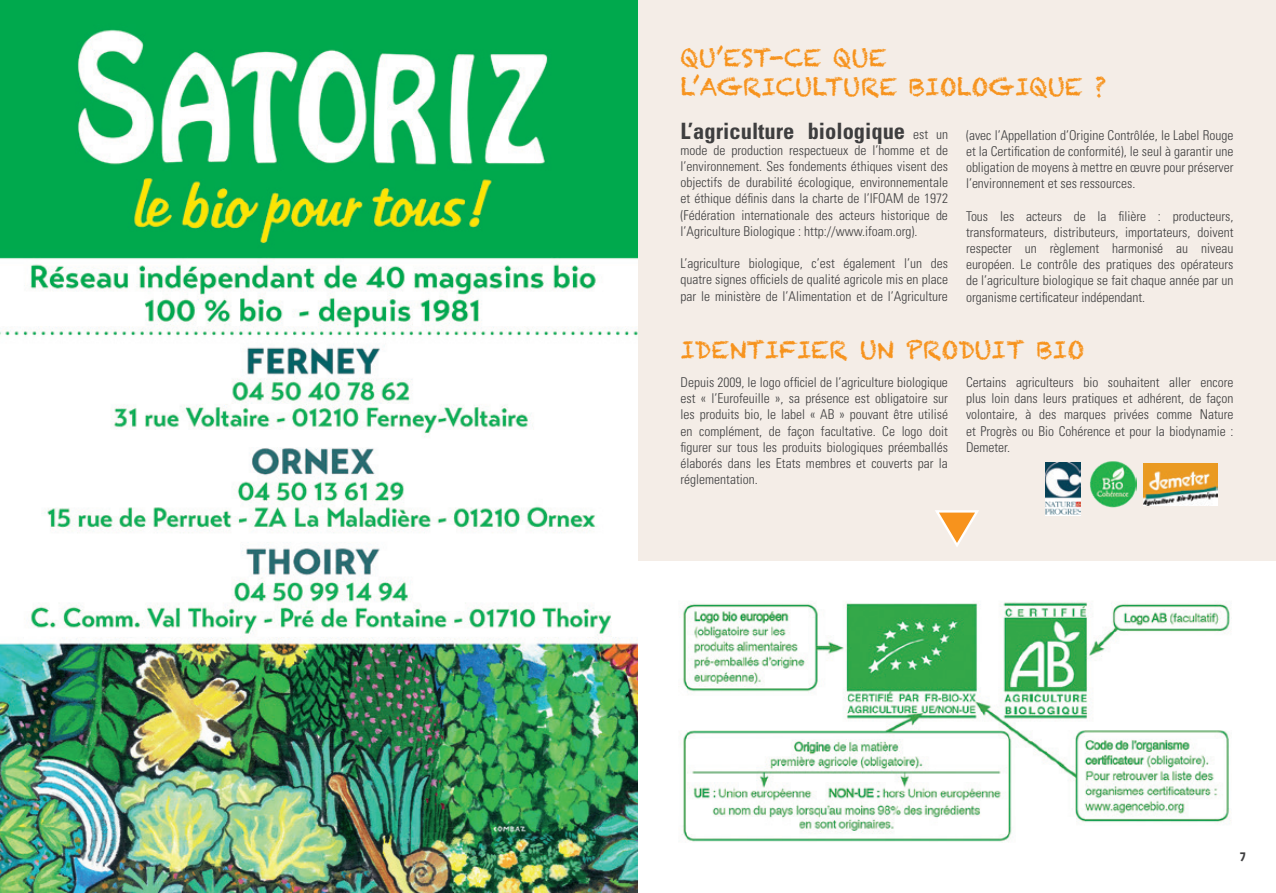
<style>
.page{position:relative;width:1276px;height:893px;background:#fff}
.page>*{position:absolute;margin:0;border:0;box-sizing:border-box;transform-origin:0 0}
.t1{font:24px/28.8px "Chalkduster";color:#f7931d}
.t2{font:700 condensed 22.5px "Univers LT Std";color:#3e3e3f}
.t3{font:300 condensed 13.5px/16.2px "Univers LT Std";color:#3e3e3f;text-align:justify}
.t4{font:800 13.5px "Delicious";color:#3e3e3f}
.s1{font-weight:300;font-size:13.5px}
</style>
<div class="page">
<div style="left:638px;top:0;width:638px;height:893px;background:#f4ede7"></div>
<img style="left:0;top:0;width:638px;height:893px">
<img style="left:1045px;top:462px;width:35px;height:53px">
<img style="left:1090px;top:461px;width:46px;height:46px">
<img style="left:1143px;top:463px;width:74px;height:43px">
<div style="left:638px;top:561px;width:638px;height:332px;background:#fff"></div>
<img style="left:682px;top:602px;width:550px;height:240px">
<svg style="left:935px;top:510px;width:44px;height:37px"></svg>
<h1 class="t1" style="left:680px;top:43px;width:427px">QU’EST-CE QUE<br>L’AGRICULTURE BIOLOGIQUE ?</h1>
<h2 class="t2" style="left:680px;top:117px;width:269px">L’agriculture biologique <span class="s1">est un</span></h2>
<p class="t3" style="left:680px;top:142px;width:269px">mode de production respectueux de l’homme et de l’environnement. Ses fondements éthiques visent des objectifs de durabilité écologique, environnementale et éthique définis dans la charte de l’IFOAM de 1972 (Fédération internationale des acteurs historique de l’Agriculture Biologique : http://www.ifoam.org).</p>
<p class="t3" style="left:680px;top:255px;width:269px">L’agriculture biologique, c’est également l’un des quatre signes officiels de qualité agricole mis en place par le ministère de l’Alimentation et de l’Agriculture</p>
<p class="t3" style="left:966px;top:127px;width:269px">(avec l’Appellation d’Origine Contrôlée, le Label Rouge et la Certification de conformité), le seul à garantir une obligation de moyens à mettre en œuvre pour préserver l’environnement et ses ressources.</p>
<p class="t3" style="left:966px;top:208px;width:269px">Tous les acteurs de la filière : producteurs, transformateurs, distributeurs, importateurs, doivent respecter un règlement harmonisé au niveau européen. Le contrôle des pratiques des opérateurs de l’agriculture biologique se fait chaque année par un organisme certificateur indépendant.</p>
<h1 class="t1" style="left:680px;top:336px;width:405px">IDENTIFIER UN PRODUIT BIO</h1>
<p class="t3" style="left:680px;top:374px;width:269px">Depuis 2009, le logo officiel de l’agriculture biologique est « l’Eurofeuille », sa présence est obligatoire sur les produits bio, le label « AB » pouvant être utilisé en complément, de façon facultative. Ce logo doit figurer sur tous les produits biologiques préemballés élaborés dans les Etats membres et couverts par la réglementation.</p>
<p class="t3" style="left:966px;top:374px;width:269px">Certains agriculteurs bio souhaitent aller encore plus loin dans leurs pratiques et adhérent, de façon volontaire, à des marques privées comme Nature et Progrès ou Bio Cohérence et pour la biodynamie :<br>Demeter.</p>
<p class="t4" style="left:1239px;top:847px;width:8px">7</p>
</div>
